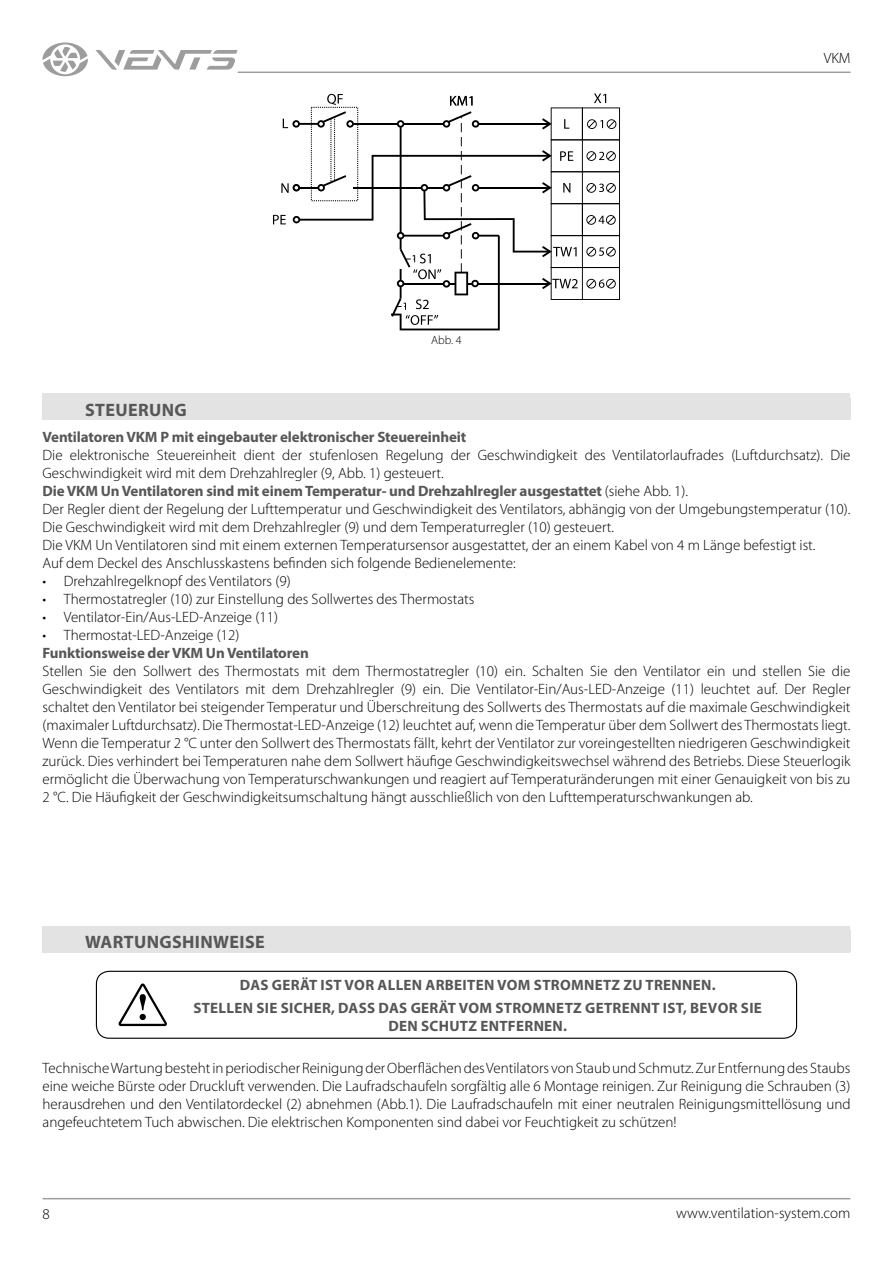
<style>
.page{position:relative;width:893px;height:1263px;background:#fff}
.page>*{position:absolute;margin:0;border:0;box-sizing:border-box;transform-origin:0 0}
.t1{font:700 18px "Myriad Pro";letter-spacing:.02em;color:#575756}
.t2{font:300 15px/18px "Myriad Pro";color:#000;text-align:justify}
.t3{font:700 15px/22.2px "Myriad Pro";letter-spacing:.015em;color:#575756;text-align:center}
.t4{font:700 15px "Myriad Pro";letter-spacing:-.01em;color:#575756}
.t5{font:300 12px "Myriad Pro";color:#000}
.s1{font-weight:700;color:#575756}
</style>
<div class="page">
<hr style="left:43px;top:1198px;width:807px;height:1px;background:#9d9d9c">
<hr style="left:238px;top:72px;width:612px;height:1px;background:#9d9d9c">
<svg style="left:95px;top:50px;width:143px;height:20px"></svg>
<svg style="left:43px;top:43px;width:45px;height:33px"></svg>
<svg style="left:273px;top:94px;width:347px;height:236px"></svg>
<div style="left:43px;top:394px;width:807px;height:26px;background:#e3e3e3"></div>
<div style="left:43px;top:926px;width:807px;height:26px;background:#e3e3e3"></div>
<div style="left:96px;top:971px;width:701px;height:68px;border:1px solid #000;border-radius:13px"></div>
<svg style="left:118px;top:983px;width:49px;height:43px"></svg>
<p class="t5" style="left:431px;top:333px;width:32px">Abb. 4</p>
<p class="t2" style="left:824px;top:49px;width:28px">VKM</p>
<p class="t1" style="left:85px;top:398px;width:103px">STEUERUNG</p>
<p class="t4" style="left:43px;top:427px;width:425px">Ventilatoren VKM P mit eingebauter elektronischer Steuereinheit</p>
<p class="t2" style="left:43px;top:447px;width:809px;text-align:left">Die elektronische Steuereinheit dient der stufenlosen Regelung der Geschwindigkeit des Ventilatorlaufrades (Luftdurchsatz). Die Geschwindigkeit wird mit dem Drehzahlregler (9, Abb. 1) gesteuert.<br><span class="s1">Die VKM Un Ventilatoren sind mit einem Temperatur- und Drehzahlregler ausgestattet</span> (siehe Abb. 1).<br>Der Regler dient der Regelung der Lufttemperatur und Geschwindigkeit des Ventilators, abhängig von der Umgebungstemperatur (10).<br>Die Geschwindigkeit wird mit dem Drehzahlregler (9) und dem Temperaturregler (10) gesteuert.<br>Die VKM Un Ventilatoren sind mit einem externen Temperatursensor ausgestattet, der an einem Kabel von 4 m Länge befestigt ist.<br>Auf dem Deckel des Anschlusskastens befinden sich folgende Bedienelemente:</p>
<p class="t2" style="left:43px;top:573px;width:250px">• Drehzahlregelknopf des Ventilators (9)</p>
<p class="t2" style="left:43px;top:591px;width:433px">• Thermostatregler (10) zur Einstellung des Sollwertes des Thermostats</p>
<p class="t2" style="left:43px;top:609px;width:237px">• Ventilator-Ein/Aus-LED-Anzeige (11)</p>
<p class="t2" style="left:43px;top:627px;width:198px">• Thermostat-LED-Anzeige (12)</p>
<p class="t4" style="left:43px;top:643px;width:268px">Funktionsweise der VKM Un Ventilatoren</p>
<p class="t2" style="left:43px;top:663px;width:809px">Stellen Sie den Sollwert des Thermostats mit dem Thermostatregler (10) ein. Schalten Sie den Ventilator ein und stellen Sie die Geschwindigkeit des Ventilators mit dem Drehzahlregler (9) ein. Die Ventilator-Ein/Aus-LED-Anzeige (11) leuchtet auf. Der Regler schaltet den Ventilator bei steigender Temperatur und Überschreitung des Sollwerts des Thermostats auf die maximale Geschwindigkeit (maximaler Luftdurchsatz). Die Thermostat-LED-Anzeige (12) leuchtet auf, wenn die Temperatur über dem Sollwert des Thermostats liegt.<br>Wenn die Temperatur 2 °C unter den Sollwert des Thermostats fällt, kehrt der Ventilator zur voreingestellten niedrigeren Geschwindigkeit zurück. Dies verhindert bei Temperaturen nahe dem Sollwert häufige Geschwindigkeitswechsel während des Betriebs. Diese Steuerlogik ermöglicht die Überwachung von Temperaturschwankungen und reagiert auf Temperaturänderungen mit einer Genauigkeit von bis zu 2 °C. Die Häufigkeit der Geschwindigkeitsumschaltung hängt ausschließlich von den Lufttemperaturschwankungen ab.</p>
<p class="t1" style="left:85px;top:930px;width:181px">WARTUNGSHINWEISE</p>
<p class="t3" style="left:193px;top:974px;width:570px">DAS GERÄT IST VOR ALLEN ARBEITEN VOM STROMNETZ ZU TRENNEN.<br>STELLEN SIE SICHER, DASS DAS GERÄT VOM STROMNETZ GETRENNT IST, BEVOR SIE</p>
<p class="t3" style="left:388px;top:1014px;width:180px">DEN SCHUTZ ENTFERNEN.</p>
<p class="t2" style="left:43px;top:1059px;width:809px">Technische Wartung besteht in periodischer Reinigung der Oberflächen des Ventilators von Staub und Schmutz. Zur Entfernung des Staubs eine weiche Bürste oder Druckluft verwenden. Die Laufradschaufeln sorgfältig alle 6 Montage reinigen. Zur Reinigung die Schrauben (3) herausdrehen und den Ventilatordeckel (2) abnehmen (Abb.1). Die Laufradschaufeln mit einer neutralen Reinigungsmittellösung und angefeuchtetem Tuch abwischen. Die elektrischen Komponenten sind dabei vor Feuchtigkeit zu schützen!</p>
<p class="t2" style="left:43px;top:1205px;width:9px">8</p>
<p class="t2" style="left:676px;top:1204px;width:176px">www.ventilation-system.com</p>
</div>
